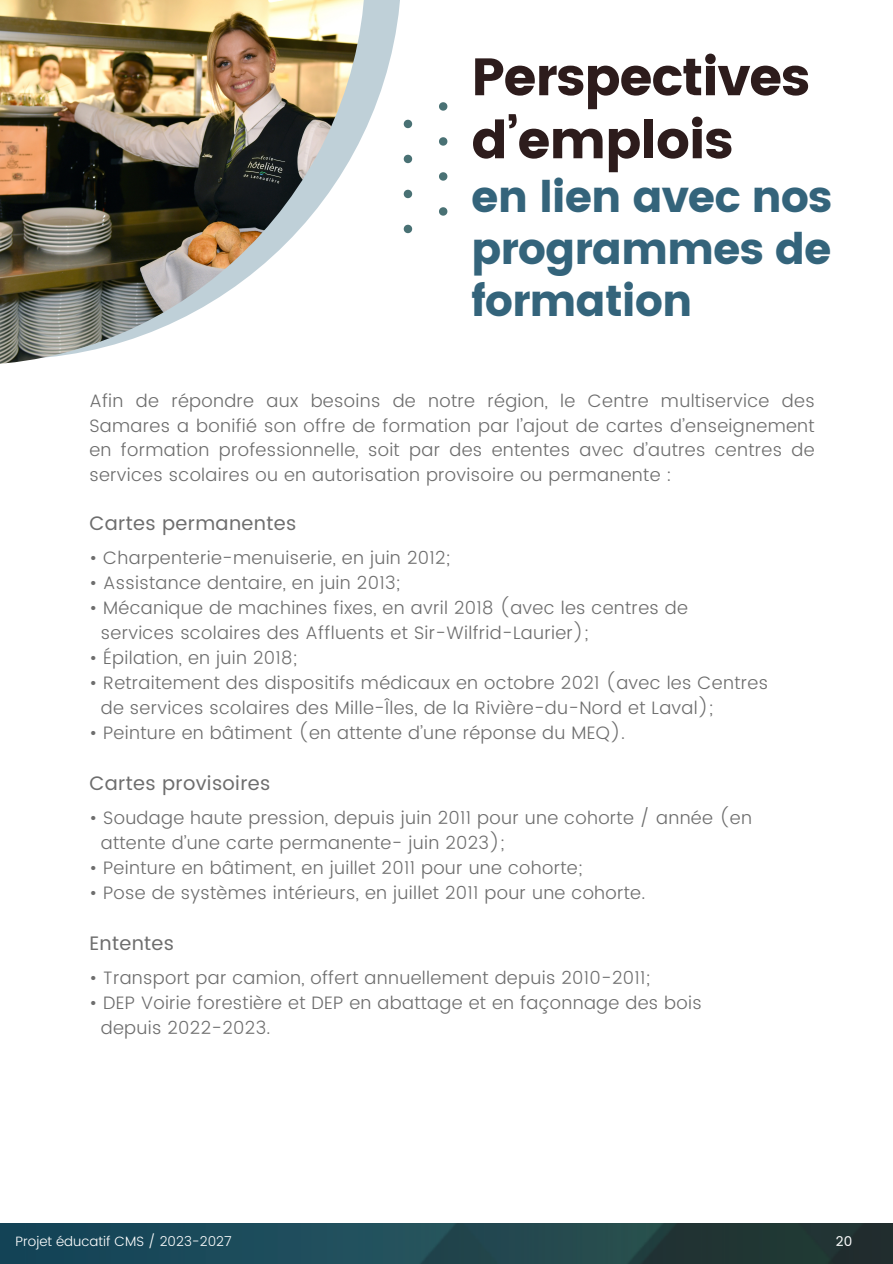
<style>
.page{position:relative;width:893px;height:1264px;background:#fff}
.page>*{position:absolute;margin:0;border:0;box-sizing:border-box;transform-origin:0 0}
.t1{font:52.5px/63px "Poppins";letter-spacing:-.025em;color:#2d1c1c}
.t2{font:43.5px/51.8px "Poppins";letter-spacing:-.025em;color:#34647b;text-align:justify}
.t3{font:19.5px "Poppins";letter-spacing:.02em;color:#6d6d6d}
.t4{font:300 18px/24.8px "Poppins";letter-spacing:.02em;color:#6d6d6d;text-align:justify}
.t5{font:300 13.5px "Poppins";color:#fff}
.t6{font:13.5px "Poppins";color:#fff}
</style>
<div class="page">
<svg style="left:365px;top:0;width:35px;height:130px;fill:#bfd0d8"></svg>
<img style="left:0;top:0;width:365px;height:364px">
<svg style="left:403px;top:225px;width:9px;height:8px"></svg>
<svg style="left:403px;top:190px;width:9px;height:8px"></svg>
<svg style="left:403px;top:155px;width:9px;height:8px"></svg>
<svg style="left:403px;top:120px;width:9px;height:8px"></svg>
<svg style="left:439px;top:207px;width:8px;height:9px"></svg>
<svg style="left:439px;top:172px;width:8px;height:9px"></svg>
<svg style="left:439px;top:137px;width:8px;height:9px"></svg>
<svg style="left:439px;top:102px;width:8px;height:9px"></svg>
<img style="left:0;top:1223px;width:892px;height:39px">
<p class="t1" style="left:471px;top:46px;width:340px">Perspectives d’emplois</p>
<p class="t2" style="left:471px;top:171px;width:362px">en lien avec nos programmes de formation</p>
<p class="t4" style="left:89px;top:388px;width:726px">Afin de répondre aux besoins de notre région, le Centre multiservice des Samares a bonifié son offre de formation par l’ajout de cartes d’enseignement en formation professionnelle, soit par des ententes avec d’autres centres de services scolaires ou en autorisation provisoire ou permanente :</p>
<p class="t3" style="left:89px;top:511px;width:208px">Cartes permanentes</p>
<p class="t4" style="left:89px;top:545px;width:362px">• Charpenterie-menuiserie, en juin 2012;</p>
<p class="t4" style="left:89px;top:570px;width:312px">• Assistance dentaire, en juin 2013;</p>
<p class="t4" style="left:89px;top:595px;width:600px">• Mécanique de machines fixes, en avril 2018 (avec les centres de</p>
<p class="t4" style="left:101px;top:620px;width:489px">services scolaires des Affluents et Sir-Wilfrid-Laurier);</p>
<p class="t4" style="left:89px;top:645px;width:210px">• Épilation, en juin 2018;</p>
<p class="t4" style="left:89px;top:670px;width:680px">• Retraitement des dispositifs médicaux en octobre 2021 (avec les Centres</p>
<p class="t4" style="left:101px;top:695px;width:614px">de services scolaires des Mille-Îles, de la Rivière-du-Nord et Laval);</p>
<p class="t4" style="left:89px;top:720px;width:537px">• Peinture en bâtiment (en attente d’une réponse du MEQ).</p>
<p class="t3" style="left:89px;top:771px;width:182px">Cartes provisoires</p>
<p class="t4" style="left:89px;top:805px;width:664px">• Soudage haute pression, depuis juin 2011 pour une cohorte / année (en</p>
<p class="t4" style="left:101px;top:830px;width:405px">attente d’une carte permanente- juin 2023);</p>
<p class="t4" style="left:89px;top:855px;width:494px">• Peinture en bâtiment, en juillet 2011 pour une cohorte;</p>
<p class="t4" style="left:89px;top:880px;width:557px">• Pose de systèmes intérieurs, en juillet 2011 pour une cohorte.</p>
<p class="t3" style="left:89px;top:931px;width:86px">Ententes</p>
<p class="t4" style="left:89px;top:965px;width:562px">• Transport par camion, offert annuellement depuis 2010-2011;</p>
<p class="t4" style="left:89px;top:990px;width:614px">• DEP Voirie forestière et DEP en abattage et en façonnage des bois</p>
<p class="t4" style="left:101px;top:1015px;width:171px">depuis 2022-2023.</p>
<p class="t5" style="left:16px;top:1233px;width:217px">Projet éducatif CMS / 2023-2027</p>
<p class="t6" style="left:835px;top:1233px;width:18px">20</p>
</div>
